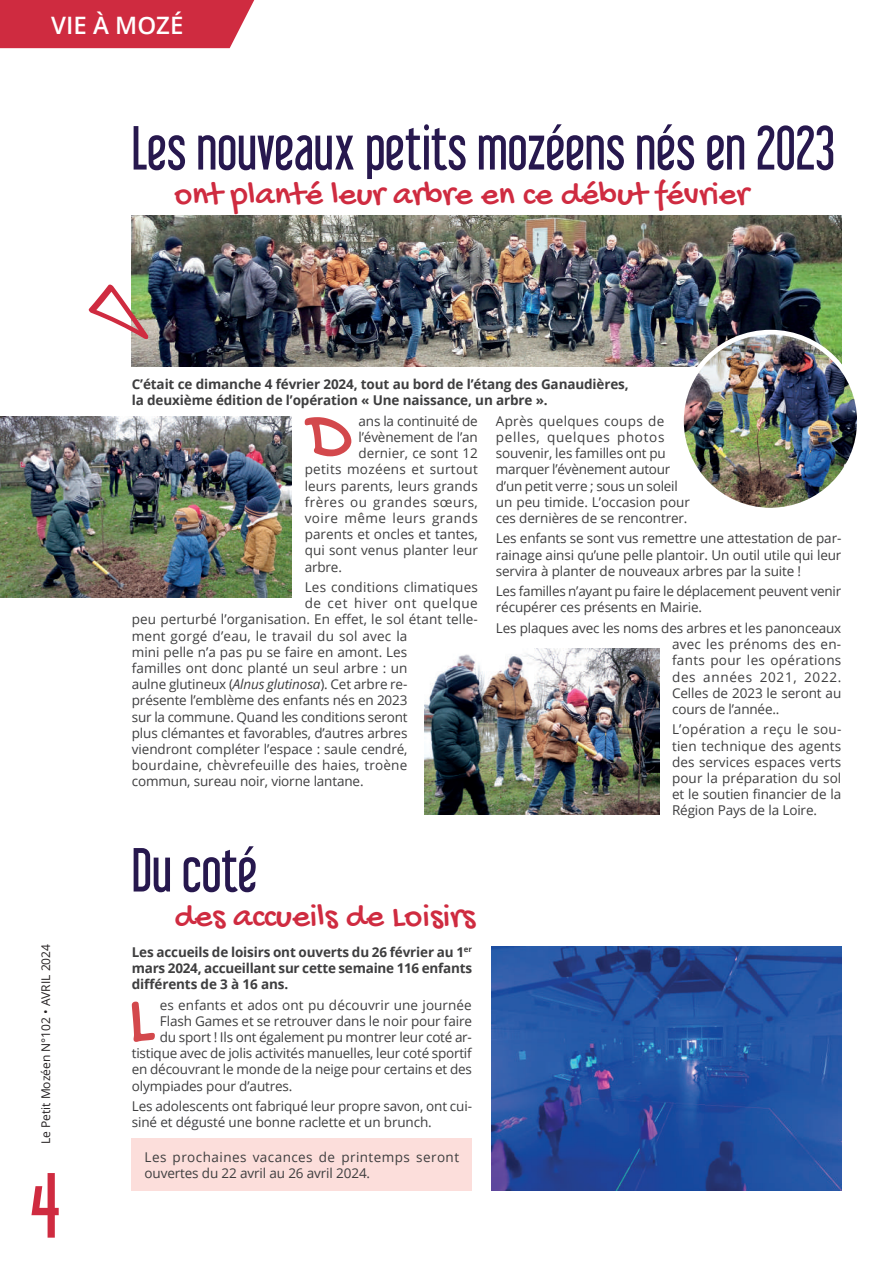
<style>
.page{position:relative;width:893px;height:1263px;background:#fff}
.page>*{position:absolute;margin:0;border:0;box-sizing:border-box;transform-origin:0 0}
.t1{font:82.5px "Libel Suit";color:#cf2b40}
.t2{font:79.05px "Gochi Hand";color:#d3484c;scale:.83 1}
.t3{font:55.5px "Libel Suit";color:#27184e}
.t4{font:34.5px "Gochi Hand";color:#cf2b40}
.t5{font:600 24px "Open Sans";color:#fff}
.t6{font:13.5px/16.2px "Open Sans";letter-spacing:-.01em;color:#3e3e3f}
.t7{font:700 13.5px/16.2px "Open Sans";letter-spacing:-.01em;color:#3e3e3f;text-align:justify}
.t8{font:13.5px/16.2px "Open Sans";letter-spacing:.035em;color:#3e3e3f}
.t9{font:13.5px "Open Sans";letter-spacing:.015em;color:#3e3e3f}
.t10{font:13.5px "Open Sans";letter-spacing:.01em;color:#3e3e3f}
.t11{font:13.5px "Open Sans";letter-spacing:.025em;color:#3e3e3f}
.t12{font:13.5px "Open Sans";letter-spacing:.04em;color:#3e3e3f}
.t13{font:12px "Open Sans";color:#231f20}
.s1{font-style:italic}
</style>
<div class="page">
<img style="left:492px;top:946px;width:350px;height:245px">
<div style="left:132px;top:1139px;width:340px;height:52px;background:#fcdedb"></div>
<img style="left:132px;top:216px;width:710px;height:151px">
<img style="left:424px;top:649px;width:235px;height:165px">
<img style="left:0;top:417px;width:292px;height:181px">
<img style="left:681px;top:332px;width:178px;height:178px;border-radius:89px">
<div style="left:679px;top:330px;width:183px;height:182px;border:5px solid #fff;border-radius:50%"></div>
<svg style="left:88px;top:284px;width:60px;height:56px"></svg>
<div style="left:0;top:0;width:254px;height:48px;background:#cf2b40"></div>
<h3 class="t5" style="left:51px;top:9px;width:134px">VIE À MOZÉ</h3>
<h3 class="t3" style="left:132px;top:115px;width:704px">Les nouveaux petits mozéens nés en 2023</h3>
<h3 class="t4" style="left:174px;top:176px;width:576px">ont planté leur arbre en ce début février</h3>
<p class="t7" style="left:132px;top:376px;width:498px">C’était ce dimanche 4 février 2024, tout au bord de l’étang des Ganaudières, la deuxième édition de l’opération « Une naissance, un arbre ».</p>
<h2 class="t2" style="left:308px;top:394px;width:53px">D</h2>
<p class="t6" style="left:358px;top:412px;width:121px">ans la continuité de</p>
<p class="t6" style="left:496px;top:412px;width:195px">Après quelques coups de pelles, quelques photos souvenir, les familles ont pu marquer l’évènement autour d’un petit verre ; sous un soleil un peu timide. L’occasion pour ces dernières de se rencontrer.</p>
<p class="t6" style="left:496px;top:530px;width:347px;text-align:justify">Les enfants se sont vus remettre une attestation de par&shy;rainage ainsi qu’une pelle plantoir. Un outil utile qui leur servira à planter de nouveaux arbres par la suite !</p>
<p class="t6" style="left:496px;top:583px;width:347px">Les familles n’ayant pu faire le déplacement peuvent venir récupérer ces présents en Mairie.</p>
<p class="t6" style="left:672px;top:619px;width:171px;text-align:justify;text-indent:-176px">Les plaques avec les noms des arbres et les panonceaux avec les prénoms des en&shy;fants pour les opérations des années 2021, 2022.<br>Celles de 2023 le seront au cours de l’année..</p>
<p class="t6" style="left:672px;top:721px;width:171px;text-align:justify">L’opération a reçu le sou&shy;tien technique des agents des services espaces verts pour la préparation du sol et le soutien financier de la Région Pays de la Loire.</p>
<p class="t6" style="left:358px;top:429px;width:121px">l’évènement de l’an</p>
<p class="t6" style="left:358px;top:445px;width:121px">dernier, ce sont 12</p>
<p class="t11" style="left:305px;top:460px;width:175px">petits mozéens et surtout</p>
<p class="t10" style="left:305px;top:476px;width:175px">leurs parents, leurs grands</p>
<p class="t8" style="left:305px;top:493px;width:175px">frères ou grandes sœurs,</p>
<p class="t8" style="left:305px;top:510px;width:175px">voire même leurs grands</p>
<p class="t6" style="left:305px;top:526px;width:175px">parents et oncles et tantes,</p>
<p class="t6" style="left:305px;top:542px;width:175px">qui sont venus planter leur</p>
<p class="t6" style="left:305px;top:558px;width:39px">arbre.</p>
<p class="t9" style="left:305px;top:578px;width:175px">Les conditions climatiques</p>
<p class="t12" style="left:305px;top:594px;width:175px">de cet hiver ont quelque</p>
<p class="t6" style="left:132px;top:611px;width:347px">peu perturbé l’organisation. En effet, le sol étant telle-</p>
<p class="t9" style="left:132px;top:626px;width:277px">ment gorgé d’eau, le travail du sol avec la</p>
<p class="t6" style="left:132px;top:643px;width:277px">mini pelle n’a pas pu se faire en amont. Les</p>
<p class="t6" style="left:132px;top:660px;width:277px">familles ont donc planté un seul arbre : un</p>
<p class="t6" style="left:132px;top:676px;width:277px">aulne glutineux (<span class="s1">Alnus glutinosa</span>). Cet arbre re-</p>
<p class="t6" style="left:132px;top:692px;width:277px">présente l’emblème des enfants nés en 2023</p>
<p class="t6" style="left:132px;top:708px;width:277px">sur la commune. Quand les conditions seront</p>
<p class="t6" style="left:132px;top:724px;width:277px">plus clémantes et favorables, d’autres arbres</p>
<p class="t6" style="left:132px;top:741px;width:277px">viendront compléter l’espace : saule cendré,</p>
<p class="t9" style="left:132px;top:756px;width:277px">bourdaine, chèvrefeuille des haies, troène</p>
<p class="t6" style="left:132px;top:773px;width:233px">commun, sureau noir, viorne lantane.</p>
<p class="t13" style="left:38px;top:1144px;width:202px;rotate:-90deg">Le Petit Mozéen N°102 • AVRIL 2024</p>
<h1 class="t1" style="left:30px;top:1156px;width:32px">4</h1>
<h3 class="t3" style="left:132px;top:837px;width:127px">Du coté</h3>
<h3 class="t4" style="left:174px;top:898px;width:302px">des accueils de Loisirs</h3>
<p class="t7" style="left:132px;top:943px;width:342px">Les accueils de loisirs ont ouverts du 26 février au 1<sup>er </sup>mars 2024, accueillant sur cette semaine 116 enfants différents de 3 à 16 ans.</p>
<h2 class="t2" style="left:129px;top:977px;width:31px">L</h2>
<p class="t6" style="left:160px;top:996px;width:313px">es enfants et ados ont pu découvrir une journée</p>
<p class="t6" style="left:160px;top:1012px;width:314px">Flash Games et se retrouver dans le noir pour faire</p>
<p class="t6" style="left:160px;top:1029px;width:314px">du sport ! Ils ont également pu montrer leur coté ar-</p>
<p class="t6" style="left:132px;top:1045px;width:341px">tistique avec de jolis activités manuelles, leur coté sportif</p>
<p class="t6" style="left:132px;top:1061px;width:342px">en découvrant le monde de la neige pour certains et des</p>
<p class="t6" style="left:132px;top:1077px;width:162px">olympiades pour d’autres.</p>
<p class="t6" style="left:132px;top:1098px;width:342px">Les adolescents ont fabriqué leur propre savon, ont cui&shy;siné et dégusté une bonne raclette et un brunch.</p>
<p class="t8" style="left:145px;top:1148px;width:316px">Les prochaines vacances de printemps seront ouvertes du 22 avril au 26 avril 2024.</p>
</div>
